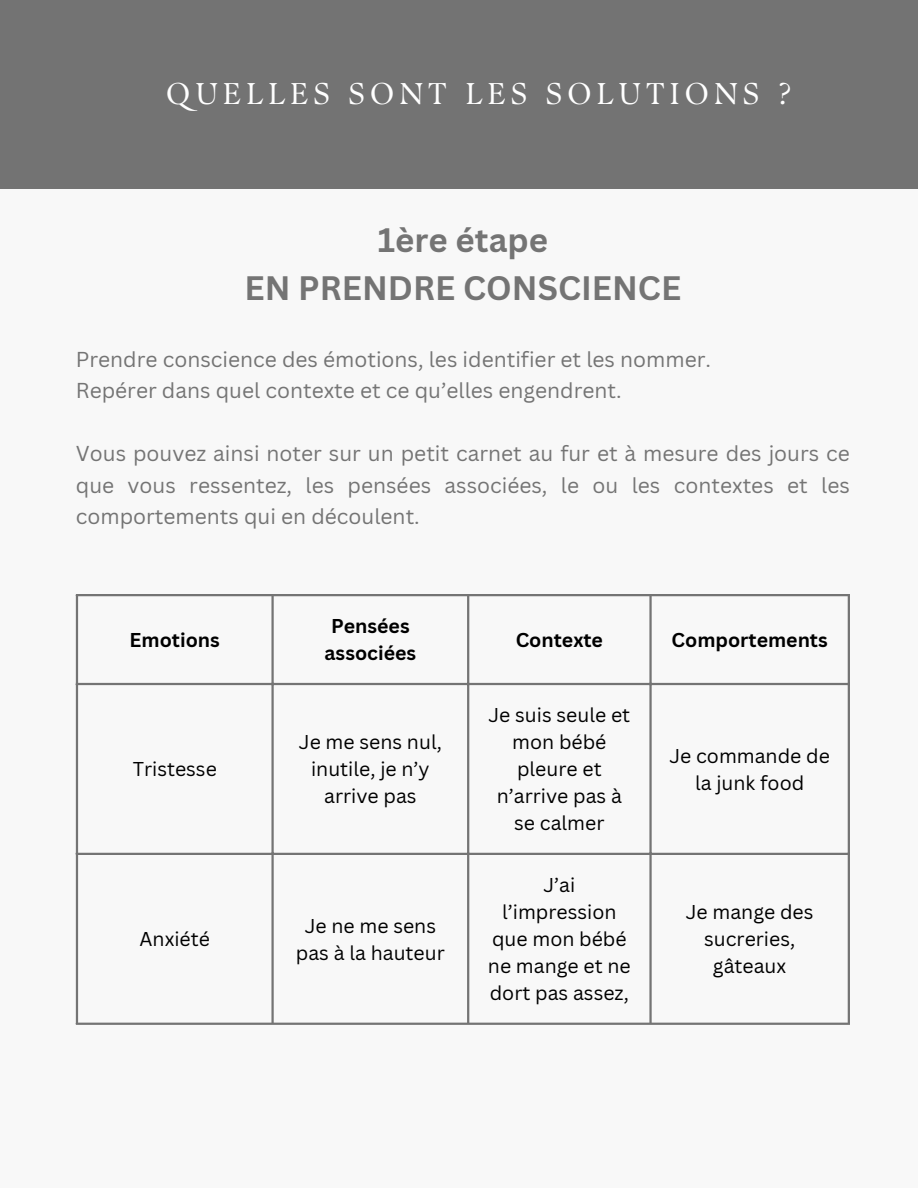
<style>
.page{position:relative;width:918px;height:1188px;background:#f8f8f8}
.page>*{position:absolute;margin:0;border:0;box-sizing:border-box;transform-origin:0 0}
.t1{font:700 33px "Canva Sans";color:#747474}
.t2{font:30px "TY Serif D";letter-spacing:.18em;color:#fff}
.t3{font:21px/31.5px "Canva Sans";color:#747474;text-align:justify}
.t4{font:19.5px/27px "Canva Sans";color:#000;text-align:center}
.t5{font:700 19.5px/27px "Canva Sans";color:#000;text-align:center}
</style>
<div class="page">
<div style="left:0;top:0;width:918px;height:189px;background:#737373"></div>
<hr style="left:76px;top:596px;width:2px;height:427px;background:#747474">
<hr style="left:271px;top:596px;width:3px;height:427px;background:#747474">
<hr style="left:467px;top:596px;width:2px;height:427px;background:#747474">
<hr style="left:649px;top:596px;width:3px;height:427px;background:#747474">
<hr style="left:848px;top:596px;width:2px;height:427px;background:#747474">
<hr style="left:76px;top:594px;width:774px;height:2px;background:#747474">
<hr style="left:76px;top:683px;width:774px;height:2px;background:#747474">
<hr style="left:76px;top:853px;width:774px;height:2px;background:#747474">
<hr style="left:76px;top:1023px;width:774px;height:2px;background:#747474">
<p class="t2" style="left:166px;top:75px;width:627px">QUELLES SONT LES SOLUTIONS ?</p>
<p class="t1" style="left:378px;top:217px;width:172px">1ère étape</p>
<p class="t1" style="left:244px;top:265px;width:438px">EN PRENDRE CONSCIENCE</p>
<p class="t3" style="left:76px;top:343px;width:637px">Prendre conscience des émotions, les identifier et les nommer.</p>
<p class="t3" style="left:76px;top:374px;width:547px">Repérer dans quel contexte et ce qu’elles engendrent.</p>
<p class="t3" style="left:76px;top:437px;width:776px">Vous pouvez ainsi noter sur un petit carnet au fur et à mesure des jours ce que vous ressentez, les pensées associées, le ou les contextes et les comportements qui en découlent.</p>
<p class="t5" style="left:130px;top:626px;width:92px">Emotions</p>
<p class="t4" style="left:133px;top:755px;width:86px">Tristesse</p>
<p class="t4" style="left:140px;top:925px;width:72px">Anxiété</p>
<p class="t5" style="left:325px;top:612px;width:93px">Pensées associées</p>
<p class="t4" style="left:299px;top:728px;width:144px">Je me sens nul, inutile, je n’y arrive pas</p>
<p class="t4" style="left:296px;top:912px;width:150px">Je ne me sens pas à la hauteur</p>
<p class="t5" style="left:516px;top:626px;width:89px">Contexte</p>
<p class="t5" style="left:672px;top:626px;width:158px">Comportements</p>
<p class="t4" style="left:488px;top:701px;width:143px">Je suis seule et mon bébé pleure et n’arrive pas à se calmer</p>
<p class="t4" style="left:488px;top:871px;width:144px">J’ai l’impression que mon bébé ne mange et ne dort pas assez,</p>
<p class="t4" style="left:669px;top:742px;width:162px">Je commande de la junk food</p>
<p class="t4" style="left:686px;top:898px;width:129px">Je mange des sucreries, gâteaux</p>
</div>
